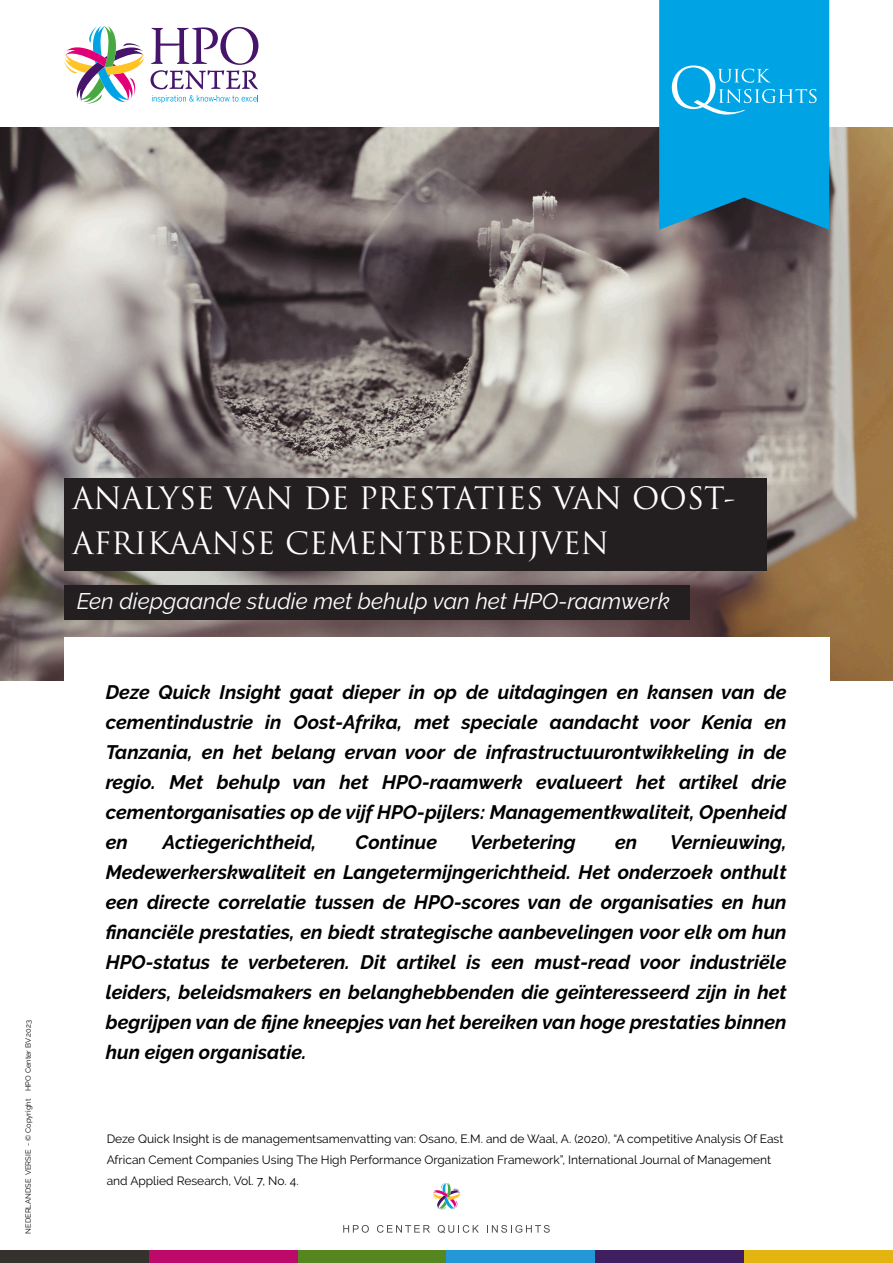
<style>
.page{position:relative;width:893px;height:1263px;background:#fff}
.page>*{position:absolute;margin:0;border:0;box-sizing:border-box;transform-origin:0 0}
.t1{font:55.5px "Trajan Pro";color:#fff}
.t2{font:30px/45px "Trajan Pro";color:#fff}
.t3{font:italic 22.5px "Raleway";color:#fff}
.t4{font:italic 700 19.5px/30px "Raleway";color:#000;text-align:justify}
.t5{font:12px/21px "Raleway";color:#000}
.t6{font:7.5px "Raleway";color:#000}
</style>
<div class="page">
<img style="left:0;top:128px;width:893px;height:552px">
<svg style="left:64px;top:26px;width:80px;height:78px"></svg>
<svg style="left:151px;top:27px;width:108px;height:62px"></svg>
<svg style="left:152px;top:95px;width:106px;height:8px"></svg>
<svg style="left:659px;top:0;width:170px;height:230px;background:#089dd8"></svg>
<div style="left:0;top:1250px;width:149px;height:13px;background:#35312c"></div>
<div style="left:149px;top:1250px;width:149px;height:13px;background:#bc096a"></div>
<div style="left:298px;top:1250px;width:148px;height:13px;background:#55861f"></div>
<div style="left:446px;top:1250px;width:149px;height:13px;background:#2497d6"></div>
<div style="left:595px;top:1250px;width:149px;height:13px;background:#401f61"></div>
<div style="left:744px;top:1250px;width:149px;height:13px;background:#e4b510"></div>
<svg style="left:343px;top:1225px;width:26px;height:8px"></svg>
<svg style="left:377px;top:1225px;width:53px;height:8px"></svg>
<svg style="left:438px;top:1225px;width:41px;height:8px"></svg>
<svg style="left:487px;top:1225px;width:63px;height:8px"></svg>
<svg style="left:432px;top:1182px;width:29px;height:28px"></svg>
<div style="left:64px;top:637px;width:765px;height:47px;background:#fff"></div>
<div style="left:64px;top:586px;width:625px;height:34px;background:#231f20"></div>
<div style="left:64px;top:478px;width:703px;height:93px;background:#231f20"></div>
<h1 class="t1" style="left:668px;top:66px;width:52px">O</h1>
<p class="t6" style="left:24px;top:1234px;width:215px;rotate:-90deg">NEDERLANDSE VERSIE - © Copyright HPO Center BV 2023</p>
<h2 class="t2" style="left:72px;top:479px;width:665px">ANALYSE VAN DE PRESTATIES VAN OOST-<br>AFRIKAANSE CEMENTBEDRIJVEN</h2>
<p class="t3" style="left:77px;top:587px;width:595px">Een diepgaande studie met behulp van het HPO-raamwerk</p>
<p class="t4" style="left:106px;top:677px;width:682px">Deze Quick Insight gaat dieper in op de uitdagingen en kansen van de cementindustrie in Oost-Afrika, met speciale aandacht voor Kenia en Tanzania, en het belang ervan voor de infrastructuurontwikkeling in de regio. Met behulp van het HPO-raamwerk evalueert het artikel drie cementorganisaties op de vijf HPO-pijlers: Managementkwaliteit, Openheid en</p>
<p class="t4" style="left:106px;top:827px;width:682px;text-indent:564px">Vernieuwing, Medewerkerskwaliteit en Langetermijngerichtheid. Het onderzoek onthult een directe correlatie tussen de HPO-scores van de organisaties en hun financiële prestaties, en biedt strategische aanbevelingen voor elk om hun HPO-status te verbeteren. Dit artikel is een must-read voor industriële leiders, beleidsmakers en belanghebbenden die geïnteresseerd zijn in het begrijpen van de fijne kneepjes van het bereiken van hoge prestaties binnen hun eigen organisatie.</p>
<p class="t4" style="left:163px;top:827px;width:155px">Actiegerichtheid,</p>
<p class="t4" style="left:356px;top:827px;width:83px">Continue</p>
<p class="t4" style="left:470px;top:827px;width:107px">Verbetering</p>
<p class="t4" style="left:615px;top:827px;width:24px">en</p>
<p class="t5" style="left:107px;top:1128px;width:678px">Deze Quick Insight is de managementsamenvatting van: Osano, E.M. and de Waal, A. (2020), “A competitive Analysis Of East<br>African Cement Companies Using The High Performance Organization Framework”, International Journal of Management and Applied Research, Vol. 7, No. 4.</p>
</div>
